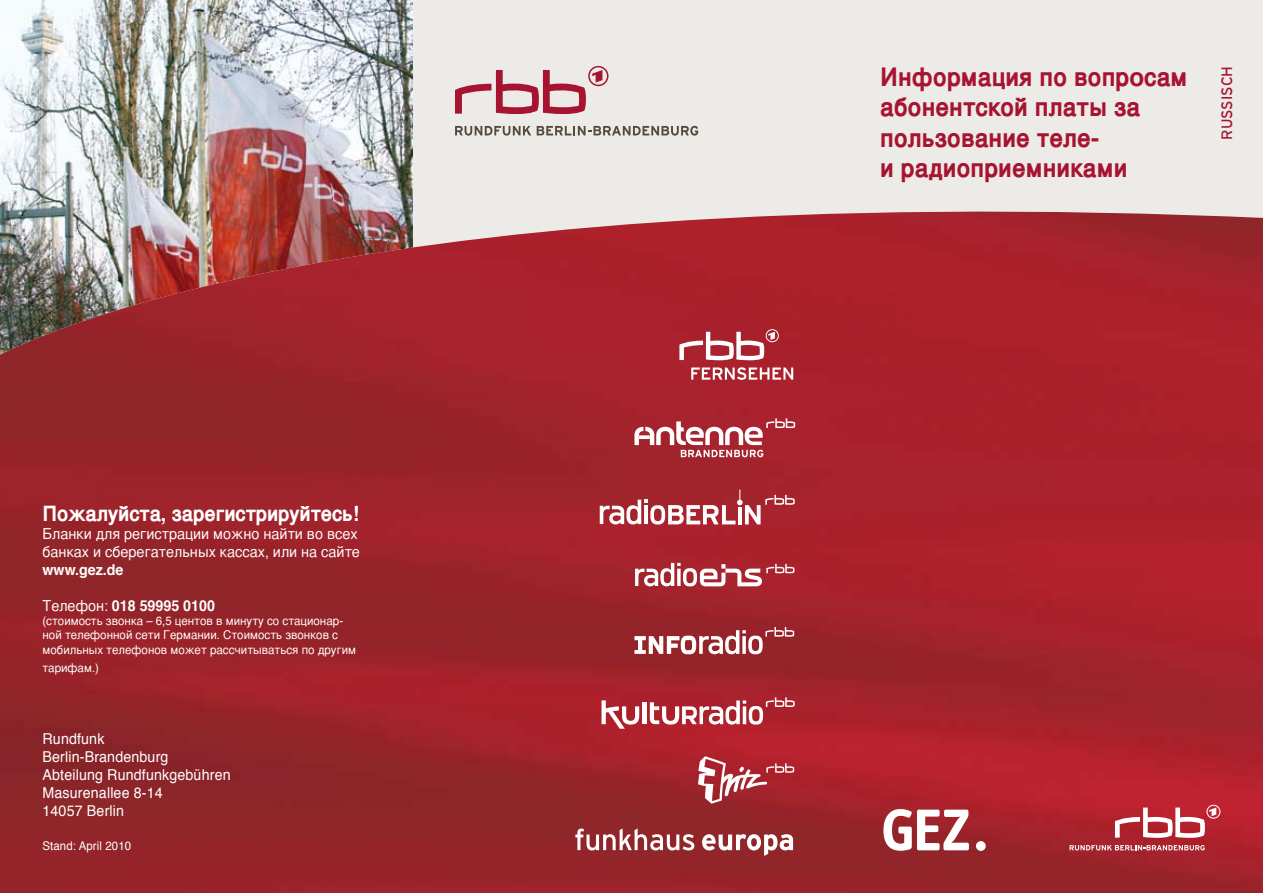
<style>
.page{position:relative;width:1263px;height:893px;background:#fff}
.page>*{position:absolute;margin:0;border:0;box-sizing:border-box;transform-origin:0 0}
.t1{font:700 25.5px/30.6px "Helvetica";letter-spacing:.005em;color:#a71431;scale:.95 1}
.t2{font:700 21px "Helvetica";color:#fff;scale:.95 1}
.t3{font:15px/18px "Helvetica";letter-spacing:.01em;color:#fff;scale:.95 1}
.t4{font:700 15px "Helvetica";color:#fff;scale:.95 1}
.t5{font:15px "Interstate";color:#a71431}
.t6{font:12px/14.4px "Helvetica";color:#fff;scale:.95 1}
.s1{font-weight:400}
</style>
<div class="page">
<div style="left:0;top:0;width:1263px;height:377px;background:#edebe7"></div>
<img style="left:0;top:0;width:412px;height:174px">
<img style="left:0;top:174px;width:413px;height:36px">
<img style="left:0;top:210px;width:1263px;height:683px">
<svg style="left:1069px;top:845px;width:136px;height:5px"></svg>
<svg style="left:1115px;top:805px;width:105px;height:33px"></svg>
<svg style="left:455px;top:126px;width:76px;height:10px"></svg>
<svg style="left:537px;top:126px;width:161px;height:10px"></svg>
<svg style="left:455px;top:66px;width:153px;height:48px"></svg>
<div style="left:642px;top:702px;width:5px;height:22px;background:#fff"></div>
<svg style="left:601px;top:700px;width:38px;height:29px"></svg>
<svg style="left:650px;top:697px;width:145px;height:28px"></svg>
<svg style="left:634px;top:627px;width:160px;height:27px"></svg>
<svg style="left:635px;top:563px;width:159px;height:23px"></svg>
<svg style="left:600px;top:495px;width:195px;height:29px"></svg>
<svg style="left:634px;top:418px;width:161px;height:39px"></svg>
<svg style="left:575px;top:828px;width:119px;height:22px"></svg>
<svg style="left:702px;top:834px;width:91px;height:22px"></svg>
<svg style="left:698px;top:756px;width:96px;height:48px"></svg>
<svg style="left:679px;top:329px;width:100px;height:31px;background:#c2636c"></svg>
<svg style="left:691px;top:367px;width:102px;height:13px"></svg>
<svg style="left:883px;top:809px;width:86px;height:42px"></svg>
<div style="left:976px;top:841px;width:10px;height:10px;background:#fff;border-radius:50%"></div>
<h2 class="t2" style="left:43px;top:494px;width:335px">Пожалуйста, зарегистрируйтесь!</h2>
<p class="t3" style="left:43px;top:524px;width:336px">Бланки для регистрации можно найти во всех банках и сберегательных кассах, или на сайте</p>
<p class="t4" style="left:43px;top:556px;width:87px">www.gez.de</p>
<p class="t4" style="left:43px;top:592px;width:183px"><span class="s1">Телефон:</span> 018 59995 0100</p>
<p class="t6" style="left:43px;top:613px;width:331px">(стоимость звонка – 6,5 центов в минуту со стационар&shy;ной телефонной сети Германии. Стоимость звонков с мобильных телефонов может рассчитываться по другим</p>
<p class="t6" style="left:43px;top:660px;width:61px">тарифам.)</p>
<p class="t3" style="left:43px;top:730px;width:200px">Rundfunk<br>Berlin-Brandenburg<br>Abteilung Rundfunkgebühren<br>Masurenallee 8-14<br>14057 Berlin</p>
<p class="t6" style="left:43px;top:839px;width:95px">Stand: April 2010</p>
<h1 class="t1" style="left:880px;top:60px;width:325px">Информация по вопрoсам абонентской платы за пользование теле-<br>и радиоприемниками</h1>
<p class="t5" style="left:1218px;top:140px;width:75px;rotate:-90deg">russisch</p>
</div>
